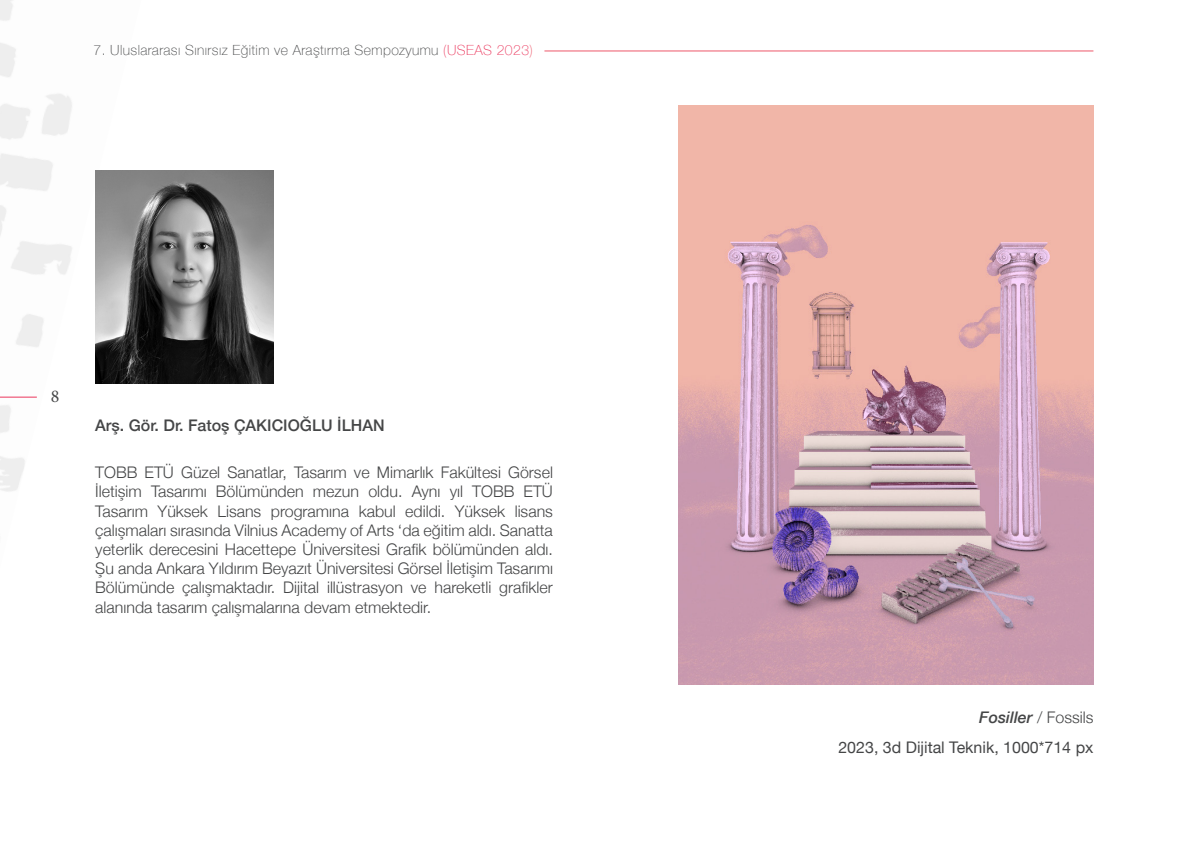
<style>
.page{position:relative;width:1191px;height:851px;background:#fff}
.page>*{position:absolute;margin:0;border:0;box-sizing:border-box;transform-origin:0 0}
.t1{font:18px "Minion Pro";color:#454647}
.t2{font:300 16px/19.2px "Helvetica Neue";color:#454647;text-align:justify}
.t3{font:500 16px "Helvetica Neue";color:#454647}
.t4{font:16px "Helvetica Neue";color:#454647}
.t5{font:italic 500 16px "Helvetica Neue";color:#454647}
.t6{font:100 14px "Helvetica Neue";letter-spacing:.03em;color:#454647}
.s1{color:#eb365c}
.s2{color:#ed586a}
.s3{font-weight:300;font-style:normal}
</style>
<div class="page">
<hr style="left:0;top:397px;width:37px;height:1px;background:#eb365c">
<hr style="left:544px;top:51px;width:549px;height:1px;background:#ed586a">
<img style="left:678px;top:106px;width:415px;height:578px">
<img style="left:95px;top:171px;width:179px;height:212px">
<p class="t6" style="left:93px;top:39px;width:441px">7. Uluslararası Sınırsız Eğitim ve Araştırma Sempozyumu <span class="s1">(USEAS 2023</span><span class="s2">)</span></p>
<p class="t1" style="left:51px;top:384px;width:10px">8</p>
<p class="t3" style="left:95px;top:412px;width:291px">Arş. Gör. Dr. Fatoş ÇAKICIOĞLU İLHAN</p>
<p class="t2" style="left:95px;top:461px;width:459px">TOBB ETÜ Güzel Sanatlar, Tasarım ve Mimarlık Fakültesi Görsel İletişim Tasarımı Bölümünden mezun oldu. Aynı yıl TOBB ETÜ Tasarım Yüksek Lisans programına kabul edildi. Yüksek lisans çalışmaları sırasında Vilnius Academy of Arts ‘da eğitim aldı. Sanatta yeterlik derecesini Hacettepe Üniversitesi Grafik bölümünden aldı.<br>Şu anda Ankara Yıldırım Beyazıt Üniversitesi Görsel İletişim Tasarımı Bölümünde çalışmaktadır. Dijital illüstrasyon ve hareketli grafikler alanında tasarım çalışmalarına devam etmektedir.</p>
<p class="t5" style="left:979px;top:703px;width:116px">Fosiller <span class="s3">/ Fossils</span></p>
<p class="t4" style="left:838px;top:735px;width:256px">2023, 3d Dijital Teknik, 1000*714 px</p>
</div>
